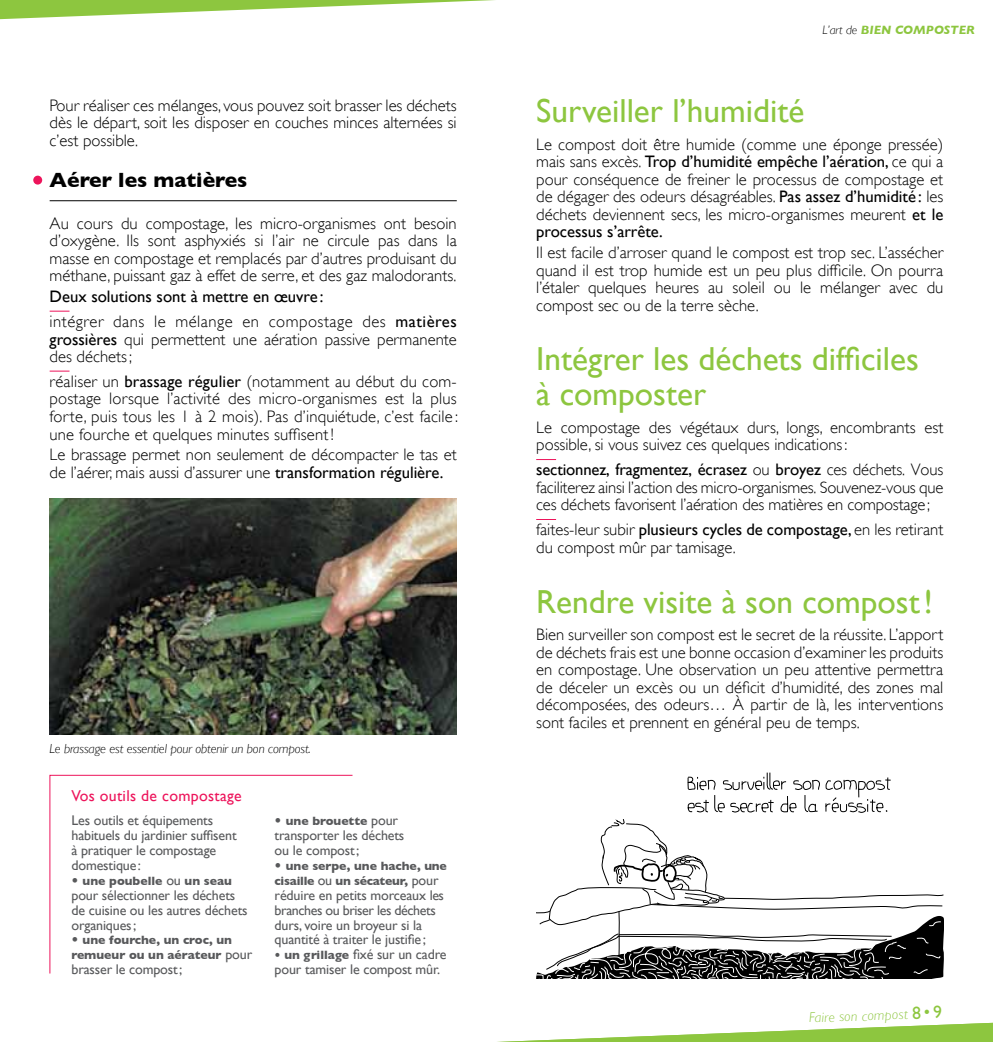
<style>
.page{position:relative;width:993px;height:1042px;background:#fff}
.page>*{position:absolute;margin:0;border:0;box-sizing:border-box;transform-origin:0 0}
.t1{font:33.25px/35px "Gill Sans";color:#8dc63f}
.t2{font:700 21px "Gill Sans";color:#000}
.t3{font:300 16.62px/17.5px "Gill Sans";color:#000;text-align:justify}
.t4{font:16.62px/24.8px "Gill Sans";color:#000}
.t5{font:15.75px "Gill Sans";letter-spacing:.02em;color:#ed145b}
.t6{font:14px/14.9px "Gill Sans";letter-spacing:-.01em;color:#58595b}
.t7{font:italic 300 14px "Gill Sans";color:#8dc63f}
.t8{font:italic 300 13.12px "Gill Sans";letter-spacing:-.01em;color:#000}
.t9{font:700 12.25px/14.9px "Gill Sans";color:#58595b}
.t10{font:italic 700 12.25px "Gill Sans";color:#8dc63f}
.s1{font-weight:300}
.s2{font-weight:400}
.s3{font-size:14px}
.s4{font-weight:400;font-size:14px}
.s5{font-weight:700;font-size:12.25px}
.s6{font-weight:300;color:#000}
.s7{font-weight:400;font-style:normal;font-size:17.5px}
.s8{font-style:normal;font-size:17.5px}
</style>
<div class="page">
<svg style="left:0;top:0;width:495px;height:20px"></svg>
<svg style="left:497px;top:1023px;width:495px;height:19px"></svg>
<svg style="left:536px;top:459px;width:20px;height:1px"></svg>
<svg style="left:536px;top:519px;width:20px;height:1px"></svg>
<hr style="left:50px;top:200px;width:406px;height:1px;background:#000">
<svg style="left:50px;top:311px;width:19px;height:1px"></svg>
<svg style="left:50px;top:371px;width:19px;height:1px"></svg>
<div style="left:33px;top:176px;width:9px;height:9px;background:#ed145b;border-radius:50%"></div>
<svg style="left:536px;top:772px;width:407px;height:207px"></svg>
<svg style="left:49px;top:775px;width:304px;height:199px"></svg>
<img style="left:50px;top:499px;width:406px;height:235px">
<p class="t3" style="left:50px;top:96px;width:408px">Pour réaliser ces mélanges, vous pouvez soit brasser les déchets dès le départ, soit les disposer en couches minces alternées si c’est possible.</p>
<p class="t2" style="left:50px;top:167px;width:199px">Aérer les matières</p>
<p class="t3" style="left:50px;top:214px;width:408px">Au cours du compostage, les micro-organismes ont besoin d’oxygène. Ils sont asphyxiés si l’air ne circule pas dans la masse en compostage et remplacés par d’autres produisant du méthane, puissant gaz à effet de serre, et des gaz malodorants.</p>
<p class="t4" style="left:50px;top:284px;width:408px">Deux solutions sont à mettre en œuvre :<br><span class="s1">intégrer dans le mélange en compostage des</span> matières</p>
<p class="t3" style="left:50px;top:330px;width:408px"><span class="s2">grossières</span> qui permettent une aération passive permanente des déchets;</p>
<p class="t3" style="left:50px;top:373px;width:410px">réaliser un <span class="s2">brassage régulier</span> (notamment au début du com&shy;postage lorsque l’activité des micro-organismes est la plus forte, puis tous les 1 à 2 mois). Pas d’inquiétude, c’est facile : une fourche et quelques minutes suffisent!</p>
<p class="t3" style="left:50px;top:446px;width:408px">Le brassage permet non seulement de décompacter le tas et de l’aérer, mais aussi d’assurer une <span class="s2">transformation régulière.</span></p>
<p class="t8" style="left:49px;top:741px;width:263px">Le brassage est essentiel pour obtenir un bon compost.</p>
<p class="t5" style="left:71px;top:786px;width:172px">Vos outils de compostage</p>
<p class="t6" style="left:71px;top:813px;width:167px">Les outils et équipements habituels du jardinier suffisent à pratiquer le compostage domestique:</p>
<p class="t9" style="left:71px;top:873px;width:162px"><span class="s3">•</span> une poubelle <span class="s4">ou</span> un seau</p>
<p class="t6" style="left:71px;top:887px;width:177px">pour sélectionner les déchets de cuisine ou les autres déchets organiques;</p>
<p class="t9" style="left:71px;top:933px;width:182px"><span class="s3">•</span> une fourche, un croc, un remueur ou un aérateur <span class="s4">pour</span></p>
<p class="t6" style="left:71px;top:962px;width:112px">brasser le compost;</p>
<p class="t9" style="left:274px;top:814px;width:125px"><span class="s3">•</span> une brouette <span class="s4">pour</span></p>
<p class="t6" style="left:274px;top:828px;width:131px">transporter les déchets ou le compost;</p>
<p class="t9" style="left:274px;top:858px;width:173px"><span class="s3">•</span> une serpe, une hache, une cisaille <span class="s4">ou</span> un sécateur, <span class="s4">pour</span></p>
<p class="t6" style="left:274px;top:887px;width:171px">réduire en petits morceaux les branches ou briser les déchets durs, voire un broyeur si la quantité à traiter le justifie;</p>
<p class="t6" style="left:274px;top:947px;width:173px"><span class="s5">• un grillage</span> fixé sur un cadre pour tamiser le compost mûr.</p>
<p class="t10" style="left:822px;top:22px;width:154px"><span class="s6">L’art de</span> BIEN COMPOSTER</p>
<h1 class="t1" style="left:536px;top:93px;width:269px">Surveiller l’humidité</h1>
<p class="t3" style="left:536px;top:135px;width:408px">Le compost doit être humide (comme une éponge pressée) mais sans excès. <span class="s2">Trop d’humidité empêche l’aération,</span> ce qui a pour conséquence de freiner le processus de compostage et de dégager des odeurs désagréables. <span class="s2">Pas assez d’humidité :</span> les déchets deviennent secs, les micro-organismes meurent <span class="s2">et le processus s’arrête.</span></p>
<p class="t3" style="left:536px;top:244px;width:408px">Il est facile d’arroser quand le compost est trop sec. L’assécher quand il est trop humide est un peu plus difficile. On pourra l’étaler quelques heures au soleil ou le mélanger avec du compost sec ou de la terre sèche.</p>
<h1 class="t1" style="left:536px;top:341px;width:384px">Intégrer les déchets difficiles à composter</h1>
<p class="t3" style="left:536px;top:419px;width:408px">Le compostage des végétaux durs, longs, encombrants est possible, si vous suivez ces quelques indications:</p>
<p class="t3" style="left:536px;top:461px;width:408px"><span class="s2">sectionnez, fragmentez, écrasez</span> ou <span class="s2">broyez</span> ces déchets. Vous faciliterez ainsi l’action des micro-organismes. Souvenez-vous que ces déchets favorisent l’aération des matières en compostage;</p>
<p class="t3" style="left:536px;top:521px;width:408px">faites-leur subir <span class="s2">plusieurs cycles de compostage,</span> en les retirant du compost mûr par tamisage.</p>
<h1 class="t1" style="left:536px;top:583px;width:398px">Rendre visite à son compost!</h1>
<p class="t3" style="left:536px;top:626px;width:408px">Bien surveiller son compost est le secret de la réussite. L’apport de déchets frais est une bonne occasion d’examiner les produits en compostage. Une observation un peu attentive permettra de déceler un excès ou un déficit d’humidité, des zones mal décomposées, des odeurs… À partir de là, les interventions sont faciles et prennent en général peu de temps.</p>
<p class="t7" style="left:808px;top:1010px;width:135px;rotate:-2deg">Faire son compost <span class="s7">8</span><span class="s8">•</span><span class="s7">9</span></p>
</div>
